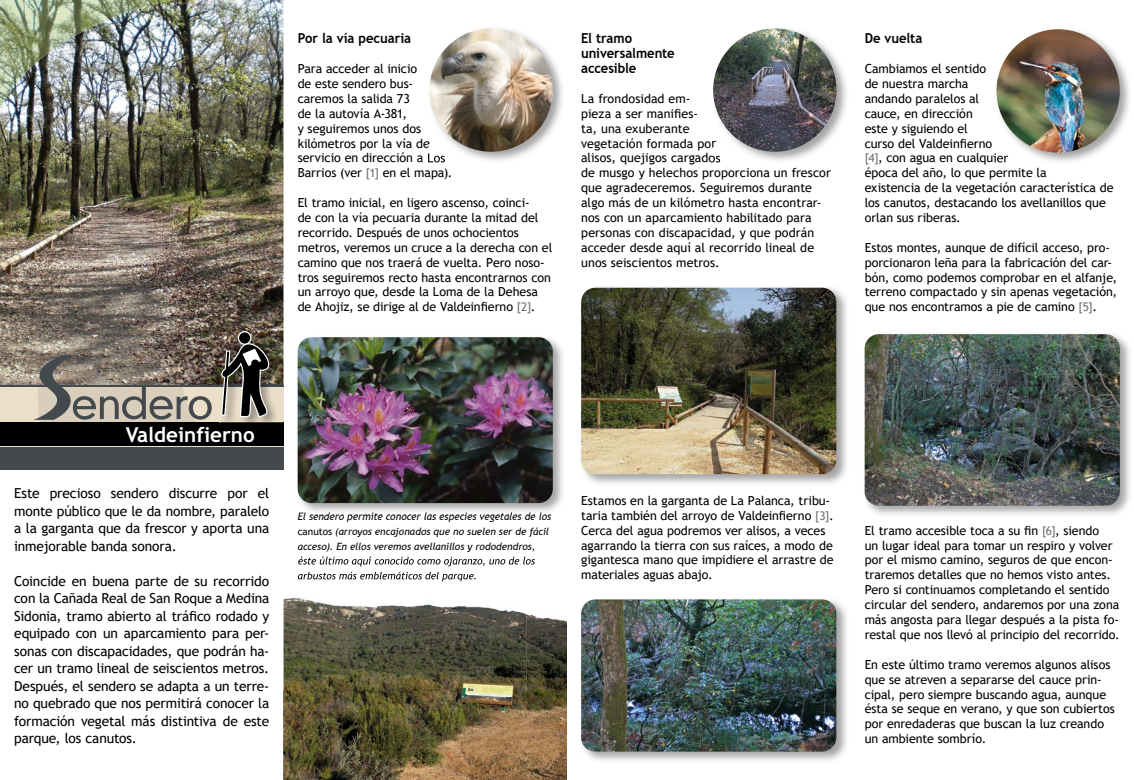
<style>
.page{position:relative;width:1134px;height:780px;background:#fff}
.page>*{position:absolute;margin:0;border:0;box-sizing:border-box;transform-origin:0 0}
.t1{font:700 20.62px "Trebuchet MS";color:#fff}
.t2{font:13.75px/17.5px "Trebuchet MS";letter-spacing:-.01em;color:#000;text-align:justify}
.t3{font:700 13.75px/14.9px "Trebuchet MS";letter-spacing:-.005em;color:#000;scale:.95 1}
.t4{font:12.5px/14.9px "Trebuchet MS";letter-spacing:-.005em;color:#000}
.t5{font:italic 10px/14.9px "Trebuchet MS";color:#000}
.s1{font-size:11.88px;color:#707172}
.s2{font-style:normal}
</style>
<div class="page">
<img style="left:0;top:0;width:283px;height:385px">
<img style="left:0;top:0;width:172px;height:108px">
<div style="left:0;top:387px;width:283px;height:82px;background:#ebdfca"></div>
<svg style="left:34px;top:355px;width:178px;height:67px;background:#978e84"></svg>
<div style="left:0;top:422px;width:283px;height:24px;background:#000"></div>
<div style="left:0;top:447px;width:283px;height:22px;background:#44494d"></div>
<hr style="left:0;top:385px;width:283px;height:2px;background:#44494d">
<img style="left:220px;top:329px;width:62px;height:94px">
<svg style="left:221px;top:331px;width:48px;height:86px;background:#635e57"></svg>
<img style="left:428px;top:28px;width:135px;height:135px">
<svg style="left:428px;top:138px;width:2px;height:12px"></svg>
<img style="left:428px;top:152px;width:17px;height:10px">
<img style="left:429px;top:28px;width:124px;height:124px;border-radius:62px">
<img style="left:713px;top:28px;width:134px;height:133px">
<svg style="left:711px;top:138px;width:9px;height:25px"></svg>
<img style="left:713px;top:28px;width:123px;height:124px;border-radius:62px">
<img style="left:283px;top:566px;width:122px;height:125px">
<img style="left:405px;top:566px;width:121px;height:125px">
<img style="left:526px;top:614px;width:41px;height:166px">
<img style="left:283px;top:691px;width:244px;height:89px">
<img style="left:298px;top:558px;width:237px;height:8px">
<img style="left:298px;top:571px;width:178px;height:10px">
<img style="left:585px;top:287px;width:262px;height:197px">
<img style="left:581px;top:288px;width:255px;height:186px">
<img style="left:297px;top:340px;width:266px;height:172px">
<img style="left:299px;top:512px;width:243px;height:2px">
<img style="left:298px;top:337px;width:255px;height:166px">
<img style="left:585px;top:602px;width:262px;height:159px">
<img style="left:581px;top:599px;width:255px;height:152px">
<img style="left:1000px;top:29px;width:130px;height:133px">
<svg style="left:995px;top:153px;width:13px;height:10px"></svg>
<img style="left:996px;top:29px;width:124px;height:124px;border-radius:62px">
<img style="left:864px;top:337px;width:266px;height:178px">
<img style="left:865px;top:334px;width:255px;height:171px">
<p class="t3" style="left:298px;top:31px;width:121px">Por la vía pecuaria</p>
<p class="t4" style="left:298px;top:61px;width:156px">Para acceder al inicio<br>de este sendero bus&shy;caremos la salida 73<br>de la autovía A-381,<br>y seguiremos unos dos kilómetros por la vía de servicio en dirección a Los<br>Barrios (ver <span class="s1">[1]</span> en el mapa).</p>
<p class="t4" style="left:298px;top:195px;width:256px">El tramo inicial, en ligero ascenso, coinci-<br>de con la vía pecuaria durante la mitad del recorrido. Después de unos ochocientos metros, veremos un cruce a la derecha con el camino que nos traerá de vuelta. Pero noso&shy;tros seguiremos recto hasta encontrarnos con un arroyo que, desde la Loma de la Dehesa de Ahojiz, se dirige al de Valdeinfierno <span class="s1">[2]</span>.</p>
<p class="t3" style="left:581px;top:31px;width:100px">El tramo universalmente accesible</p>
<p class="t4" style="left:581px;top:91px;width:251px">La frondosidad em-<br>pieza a ser manifies-<br>ta, una exuberante<br>vegetación formada por<br>alisos, quejigos cargados<br>de musgo y helechos proporciona un frescor que agradeceremos. Seguiremos durante algo más de un kilómetro hasta encontrar&shy;nos con un aparcamiento habilitado para personas con discapacidad, y que podrán acceder desde aquí al recorrido lineal de unos seiscientos metros.</p>
<p class="t3" style="left:865px;top:31px;width:62px">De vuelta</p>
<p class="t4" style="left:865px;top:61px;width:250px">Cambiamos el sentido<br>de nuestra marcha<br>andando paralelos al<br>cauce, en dirección<br>este y siguiendo el<br>curso del Valdeinfierno<br><span class="s1">[4]</span>, con agua en cualquier<br>época del año, lo que permite la<br>existencia de la vegetación característica de los canutos, destacando los avellanillos que orlan sus riberas.</p>
<p class="t4" style="left:865px;top:240px;width:254px">Estos montes, aunque de difícil acceso, pro&shy;porcionaron leña para la fabricación del car&shy;bón, como podemos comprobar en el alfanje, terreno compactado y sin apenas vegetación, que nos encontramos a pie de camino <span class="s1">[5]</span>.</p>
<h1 class="t1" style="left:126px;top:422px;width:130px">Valdeinfierno</h1>
<p class="t2" style="left:14px;top:484px;width:257px">Este precioso sendero discurre por el monte público que le da nombre, paralelo a la garganta que da frescor y aporta una inmejorable banda sonora.</p>
<p class="t2" style="left:14px;top:572px;width:257px">Coincide en buena parte de su recorrido con la Cañada Real de San Roque a Medina Sidonia, tramo abierto al tráfico rodado y equipado con un aparcamiento para per&shy;sonas con discapacidades, que podrán ha&shy;cer un tramo lineal de seiscientos metros.<br>Después, el sendero se adapta a un terre&shy;no quebrado que nos permitirá conocer la formación vegetal más distintiva de este parque, los canutos.</p>
<p class="t5" style="left:298px;top:508px;width:255px">El sendero permite conocer las especies vegetales de los <span class="s2">canutos</span> (arroyos encajonados que no suelen ser de fácil acceso). En ellos veremos avellanillos y rododendros,</p>
<p class="t4" style="left:581px;top:493px;width:254px">Estamos en la garganta de La Palanca, tribu&shy;taria también del arroyo de Valdeinfierno <span class="s1">[3]</span>.<br>Cerca del agua podremos ver alisos, a veces agarrando la tierra con sus raíces, a modo de gigantesca mano que impidiere el arrastre de materiales aguas abajo.</p>
<p class="t4" style="left:865px;top:522px;width:257px">El tramo accesible toca a su fin <span class="s1">[6]</span>, siendo<br>un lugar ideal para tomar un respiro y volver por el mismo camino, seguros de que encon&shy;traremos detalles que no hemos visto antes.<br>Pero si continuamos completando el sentido circular del sendero, andaremos por una zona más angosta para llegar después a la pista fo&shy;restal que nos llevó al principio del recorrido.</p>
<p class="t4" style="left:865px;top:656px;width:252px">En este último tramo veremos algunos alisos que se atreven a separarse del cauce prin&shy;cipal, pero siempre buscando agua, aunque ésta se seque en verano, y que son cubiertos por enredaderas que buscan la luz creando un ambiente sombrío.</p>
</div>
